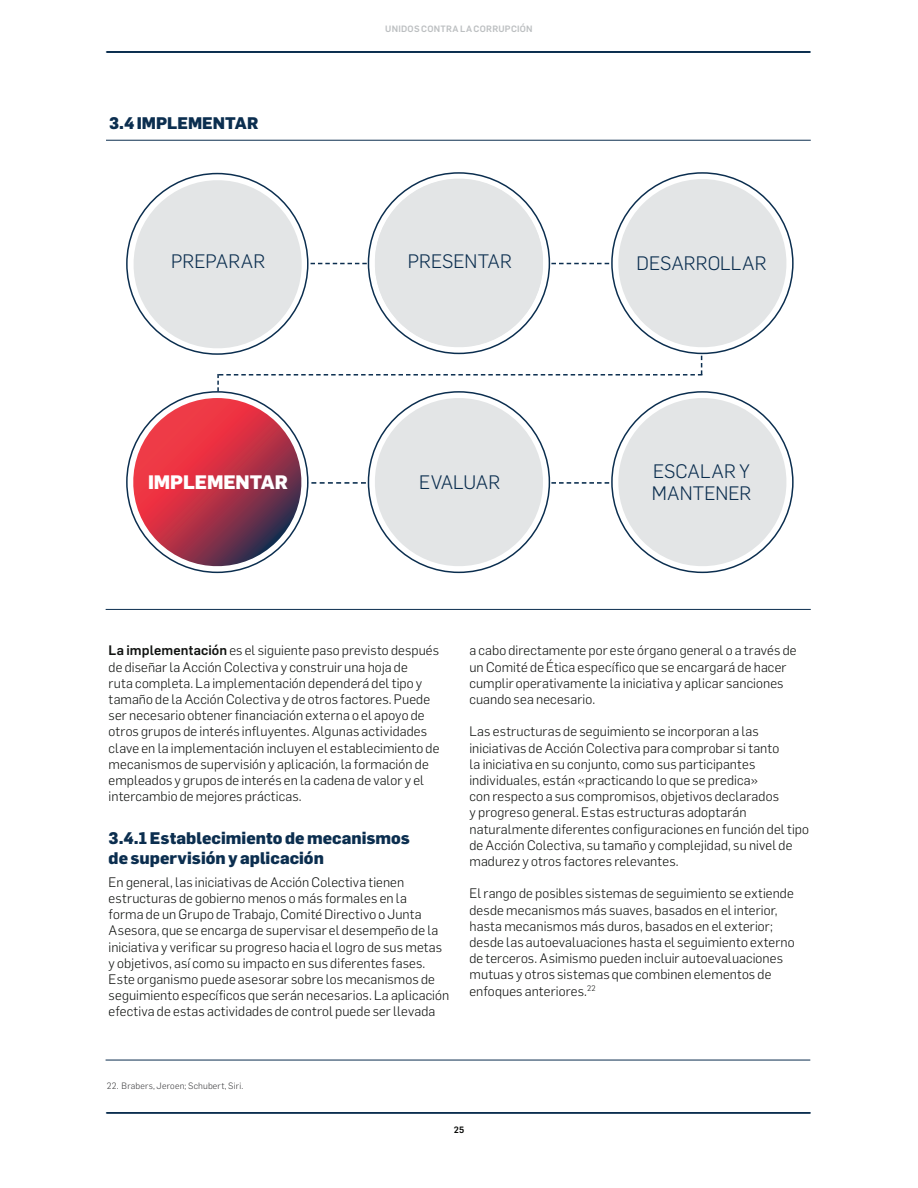
<style>
.page{position:relative;width:918px;height:1188px;background:#fff}
.page>*{position:absolute;margin:0;border:0;box-sizing:border-box;transform-origin:0 0}
.t1{font:300 19.2px/22.5px "Flama";letter-spacing:.005em;color:#0b2e4f}
.t2{font:800 19.2px "Flama";letter-spacing:-.005em;color:#fff}
.t3{font:800 16.5px/19.8px "Flama";color:#0b2e4f}
.t4{font:300 13.5px/16.2px "Flama";letter-spacing:.01em;color:#101210}
.t5{font:300 9px "Flama";letter-spacing:.025em;color:#3e3e40}
.t6{font:500 9px "Flama";letter-spacing:.03em;color:#bcbfc1}
.t7{font:500 9px "Flama";color:#040503}
.s1{font-weight:500}
</style>
<div class="page">
<hr style="left:106px;top:52px;width:704px;height:1px;background:#0b2e4f">
<hr style="left:106px;top:1113px;width:704px;height:1px;background:#0b2e4f">
<svg style="left:126px;top:172px;width:668px;height:402px"></svg>
<hr style="left:106px;top:140px;width:705px;height:1px;background:#0b2e4f">
<hr style="left:106px;top:609px;width:705px;height:1px;background:#0b2e4f">
<hr style="left:106px;top:1060px;width:704px;height:1px;background:#0b2e4f">
<p class="t3" style="left:109px;top:112px;width:151px">3.4 IMPLEMENTAR</p>
<p class="t6" style="left:385px;top:22px;width:149px">UNIDOS CONTRA LA CORRUPCIÓN</p>
<h1 class="t1" style="left:171px;top:249px;width:96px">PREPARAR</h1>
<h1 class="t1" style="left:408px;top:249px;width:105px">PRESENTAR</h1>
<h1 class="t1" style="left:637px;top:250px;width:131px">DESARROLLAR</h1>
<h1 class="t2" style="left:148px;top:468px;width:142px">IMPLEMENTAR</h1>
<h1 class="t1" style="left:419px;top:470px;width:83px">EVALUAR</h1>
<h1 class="t1" style="left:652px;top:458px;width:101px">ESCALAR Y<br>MANTENER</h1>
<p class="t4" style="left:109px;top:642px;width:332px"><span class="s1">La implementación</span> es el siguiente paso previsto después de diseñar la Acción Colectiva y construir una hoja de<br>ruta completa. La implementación dependerá del tipo y tamaño de la Acción Colectiva y de otros factores. Puede ser necesario obtener financiación externa o el apoyo de otros grupos de interés influyentes. Algunas actividades clave en la implementación incluyen el establecimiento de mecanismos de supervisión y aplicación, la formación de empleados y grupos de interés en la cadena de valor y el intercambio de mejores prácticas.</p>
<p class="t3" style="left:109px;top:827px;width:303px">3.4.1 Establecimiento de mecanismos de supervisión y aplicación</p>
<p class="t4" style="left:109px;top:873px;width:342px">En general, las iniciativas de Acción Colectiva tienen estructuras de gobierno menos o más formales en la<br>forma de un Grupo de Trabajo, Comité Directivo o Junta Asesora, que se encarga de supervisar el desempeño de la iniciativa y verificar su progreso hacia el logro de sus metas y objetivos, así como su impacto en sus diferentes fases.<br>Este organismo puede asesorar sobre los mecanismos de seguimiento específicos que serán necesarios. La aplicación efectiva de estas actividades de control puede ser llevada</p>
<p class="t4" style="left:469px;top:642px;width:329px">a cabo directamente por este órgano general o a través de un Comité de Ética específico que se encargará de hacer cumplir operativamente la iniciativa y aplicar sanciones cuando sea necesario.</p>
<p class="t4" style="left:469px;top:723px;width:341px">Las estructuras de seguimiento se incorporan a las iniciativas de Acción Colectiva para comprobar si tanto<br>la iniciativa en su conjunto, como sus participantes individuales, están «practicando lo que se predica»<br>con respecto a sus compromisos, objetivos declarados<br>y progreso general. Estas estructuras adoptarán naturalmente diferentes configuraciones en función del tipo de Acción Colectiva, su tamaño y complejidad, su nivel de madurez y otros factores relevantes.</p>
<p class="t4" style="left:469px;top:885px;width:327px">El rango de posibles sistemas de seguimiento se extiende desde mecanismos más suaves, basados en el interior, hasta mecanismos más duros, basados en el exterior; desde las autoevaluaciones hasta el seguimiento externo de terceros. Asimismo pueden incluir autoevaluaciones mutuas y otros sistemas que combinen elementos de enfoques anteriores.<sup>22</sup></p>
<p class="t5" style="left:107px;top:1080px;width:138px">22. Brabers, Jeroen; Schubert, Siri.</p>
<p class="t7" style="left:454px;top:1123px;width:12px">25</p>
</div>
